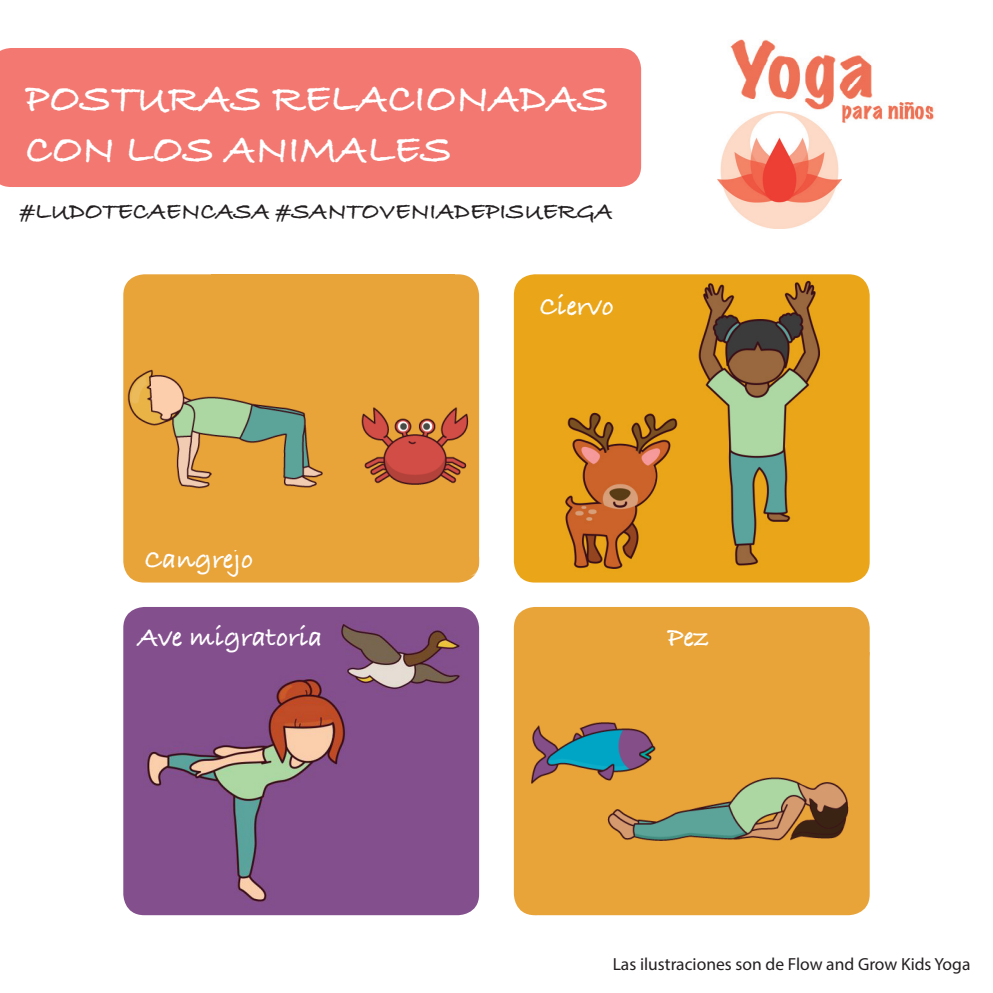
<style>
.page{position:relative;width:993px;height:993px;background:#fff}
.page>*{position:absolute;margin:0;border:0;box-sizing:border-box;transform-origin:0 0}
.t1{font:700 42px/50.4px "Bradley Hand ITCTT";color:#fff}
.t2{font:700 28px "Bradley Hand ITCTT";color:#fff}
.t3{font:700 24.5px "Bradley Hand ITCTT";color:#231f20}
.t4{font:17.5px "Myriad Pro";color:#231f20}
</style>
<div class="page">
<img style="left:123px;top:274px;width:356px;height:308px">
<div style="left:0;top:48px;width:641px;height:139px;background:#f37871"></div>
<img style="left:730px;top:39px;width:204px;height:84px">
<img style="left:717px;top:111px;width:124px;height:117px">
<img style="left:513px;top:274px;width:356px;height:308px">
<img style="left:513px;top:655px;width:356px;height:259px">
<div style="left:172px;top:502px;width:136px;height:47px;background:#e8a439"></div>
<div style="left:211px;top:274px;width:243px;height:55px;background:#e8a439"></div>
<div style="left:258px;top:543px;width:221px;height:33px;background:#e8a439;border-radius:14px"></div>
<div style="left:474px;top:547px;width:5px;height:9px;background:#e8a439"></div>
<div style="left:691px;top:690px;width:160px;height:55px;background:#e8a439;border-radius:21px"></div>
<div style="left:513px;top:606px;width:356px;height:65px;background:#e8a439;border-radius:21px"></div>
<img style="left:123px;top:607px;width:356px;height:307px">
<h1 class="t1" style="left:26px;top:72px;width:584px">POSTURAS RELACIONADAS<br>CON LOS ANIMALES</h1>
<p class="t3" style="left:20px;top:193px;width:594px">#LUDOTECAENCASA #SANTOVENIADEPISUERGA</p>
<p class="t2" style="left:144px;top:538px;width:110px">Cangrejo</p>
<p class="t2" style="left:539px;top:284px;width:76px">Ciervo</p>
<p class="t2" style="left:138px;top:616px;width:186px">Ave migratoria</p>
<p class="t2" style="left:667px;top:616px;width:44px">Pez</p>
<p class="t4" style="left:612px;top:953px;width:359px">Las ilustraciones son de Flow and Grow Kids Yoga</p>
</div>
